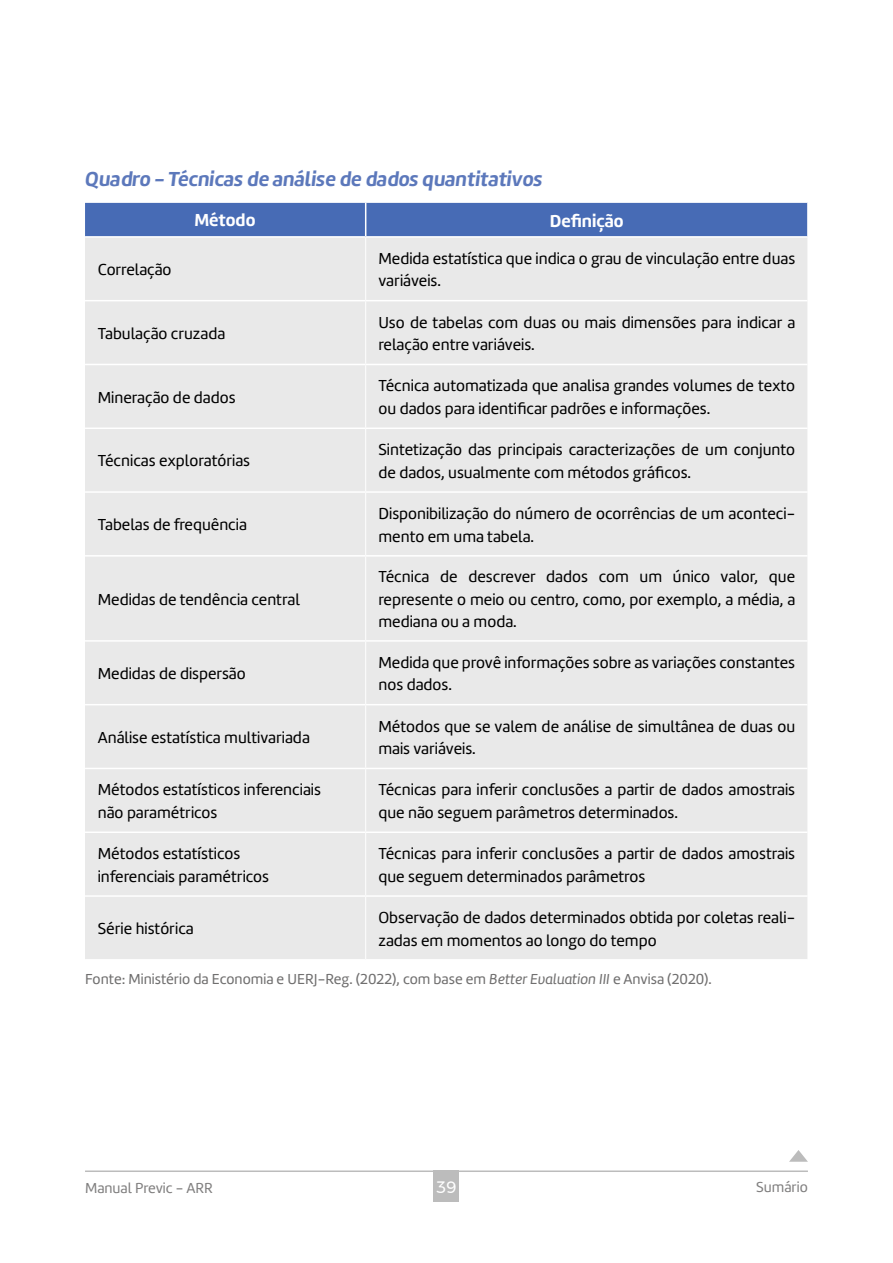
<style>
.page{position:relative;width:893px;height:1263px;background:#fff}
.page>*{position:absolute;margin:0;border:0;box-sizing:border-box;transform-origin:0 0}
.t1{font:700 21px "Amelia Basic Oblicua";color:#5c78bb}
.t2{font:18px "Amelia Basic Bold";color:#fff}
.t3{font:16.5px/22.5px "Amelia Basic";color:#000}
.t4{font:16.5px "Montserrat";color:#fff}
.t5{font:15px "Amelia Basic";color:#706f6f}
.t6{font:15px "Amelia Basic";color:#818080}
.s1{font-family:"Amelia Basic Italic"}
</style>
<div class="page">
<hr style="left:85px;top:1170px;width:723px;height:2px;background:#bcbcbc">
<div style="left:434px;top:1170px;width:25px;height:32px;background:#bcbcbc"></div>
<svg style="left:789px;top:1150px;width:19px;height:12px"></svg>
<div style="left:85px;top:203px;width:722px;height:33px;background:#476bb5"></div>
<div style="left:85px;top:238px;width:722px;height:721px;background:#e9e9e9"></div>
<hr style="left:365px;top:203px;width:1px;height:33px;background:#fff">
<hr style="left:365px;top:238px;width:1px;height:62px;background:#fff">
<hr style="left:365px;top:301px;width:1px;height:63px;background:#fff">
<hr style="left:365px;top:365px;width:1px;height:62px;background:#fff">
<hr style="left:365px;top:429px;width:1px;height:62px;background:#fff">
<hr style="left:365px;top:493px;width:1px;height:62px;background:#fff">
<hr style="left:365px;top:557px;width:1px;height:83px;background:#fff">
<hr style="left:365px;top:642px;width:1px;height:62px;background:#fff">
<hr style="left:365px;top:705px;width:1px;height:63px;background:#fff">
<hr style="left:365px;top:769px;width:1px;height:62px;background:#fff">
<hr style="left:365px;top:833px;width:1px;height:62px;background:#fff">
<hr style="left:365px;top:897px;width:1px;height:62px;background:#fff">
<hr style="left:85px;top:300px;width:281px;height:1px;background:#fff">
<hr style="left:366px;top:300px;width:441px;height:1px;background:#fff">
<hr style="left:85px;top:364px;width:281px;height:1px;background:#fff">
<hr style="left:366px;top:364px;width:441px;height:1px;background:#fff">
<hr style="left:85px;top:427px;width:281px;height:2px;background:#fff">
<hr style="left:366px;top:427px;width:441px;height:2px;background:#fff">
<hr style="left:85px;top:491px;width:281px;height:2px;background:#fff">
<hr style="left:366px;top:491px;width:441px;height:2px;background:#fff">
<hr style="left:85px;top:555px;width:281px;height:2px;background:#fff">
<hr style="left:366px;top:555px;width:441px;height:2px;background:#fff">
<hr style="left:85px;top:640px;width:281px;height:2px;background:#fff">
<hr style="left:366px;top:640px;width:441px;height:2px;background:#fff">
<hr style="left:85px;top:704px;width:281px;height:1px;background:#fff">
<hr style="left:366px;top:704px;width:441px;height:1px;background:#fff">
<hr style="left:85px;top:768px;width:281px;height:1px;background:#fff">
<hr style="left:366px;top:768px;width:441px;height:1px;background:#fff">
<hr style="left:85px;top:831px;width:281px;height:2px;background:#fff">
<hr style="left:366px;top:831px;width:441px;height:2px;background:#fff">
<hr style="left:85px;top:895px;width:281px;height:2px;background:#fff">
<hr style="left:366px;top:895px;width:441px;height:2px;background:#fff">
<p class="t1" style="left:85px;top:166px;width:459px">Quadro - Técnicas de análise de dados quantitativos</p>
<p class="t2" style="left:195px;top:210px;width:62px">Método</p>
<p class="t2" style="left:550px;top:210px;width:75px">Definição</p>
<p class="t3" style="left:98px;top:258px;width:75px">Correlação</p>
<p class="t3" style="left:378px;top:247px;width:418px">Medida estatística que indica o grau de vinculação entre duas variáveis.</p>
<p class="t3" style="left:98px;top:322px;width:129px">Tabulação cruzada</p>
<p class="t3" style="left:378px;top:311px;width:418px">Uso de tabelas com duas ou mais dimensões para indicar a relação entre variáveis.</p>
<p class="t3" style="left:98px;top:386px;width:139px">Mineração de dados</p>
<p class="t3" style="left:378px;top:375px;width:418px">Técnica automatizada que analisa grandes volumes de texto ou dados para identificar padrões e informações.</p>
<p class="t3" style="left:98px;top:450px;width:154px">Técnicas exploratórias</p>
<p class="t3" style="left:378px;top:438px;width:418px">Sintetização das principais caracterizações de um conjunto de dados, usualmente com métodos gráficos.</p>
<p class="t3" style="left:98px;top:514px;width:151px">Tabelas de frequência</p>
<p class="t3" style="left:378px;top:502px;width:418px">Disponibilização do número de ocorrências de um aconteci&shy;mento em uma tabela.</p>
<p class="t3" style="left:98px;top:588px;width:204px">Medidas de tendência central</p>
<p class="t3" style="left:378px;top:565px;width:418px;text-align:justify">Técnica de descrever dados com um único valor, que represente o meio ou centro, como, por exemplo, a média, a mediana ou a moda.</p>
<p class="t3" style="left:98px;top:662px;width:149px">Medidas de dispersão</p>
<p class="t3" style="left:378px;top:651px;width:418px">Medida que provê informações sobre as variações constantes nos dados.</p>
<p class="t3" style="left:98px;top:726px;width:214px">Análise estatística multivariada</p>
<p class="t3" style="left:378px;top:715px;width:418px">Métodos que se valem de análise de simultânea de duas ou mais variáveis.</p>
<p class="t3" style="left:98px;top:779px;width:225px">Métodos estatísticos inferenciais não paramétricos</p>
<p class="t3" style="left:378px;top:779px;width:418px">Técnicas para inferir conclusões a partir de dados amostrais que não seguem parâmetros determinados.</p>
<p class="t3" style="left:98px;top:842px;width:173px">Métodos estatísticos inferenciais paramétricos</p>
<p class="t3" style="left:378px;top:842px;width:418px">Técnicas para inferir conclusões a partir de dados amostrais que seguem determinados parâmetros</p>
<p class="t3" style="left:98px;top:918px;width:97px">Série histórica</p>
<p class="t3" style="left:378px;top:906px;width:418px">Observação de dados determinados obtida por coletas reali&shy;zadas em momentos ao longo do tempo</p>
<p class="t5" style="left:85px;top:970px;width:628px">Fonte: Ministério da Economia e UERJ-Reg. (2022), com base em <span class="s1">Better Evaluation III</span> e Anvisa (2020).</p>
<p class="t6" style="left:85px;top:1179px;width:129px">Manual Previc - ARR</p>
<p class="t4" style="left:436px;top:1174px;width:22px">39</p>
<p class="t6" style="left:756px;top:1178px;width:53px">Sumário</p>
</div>
